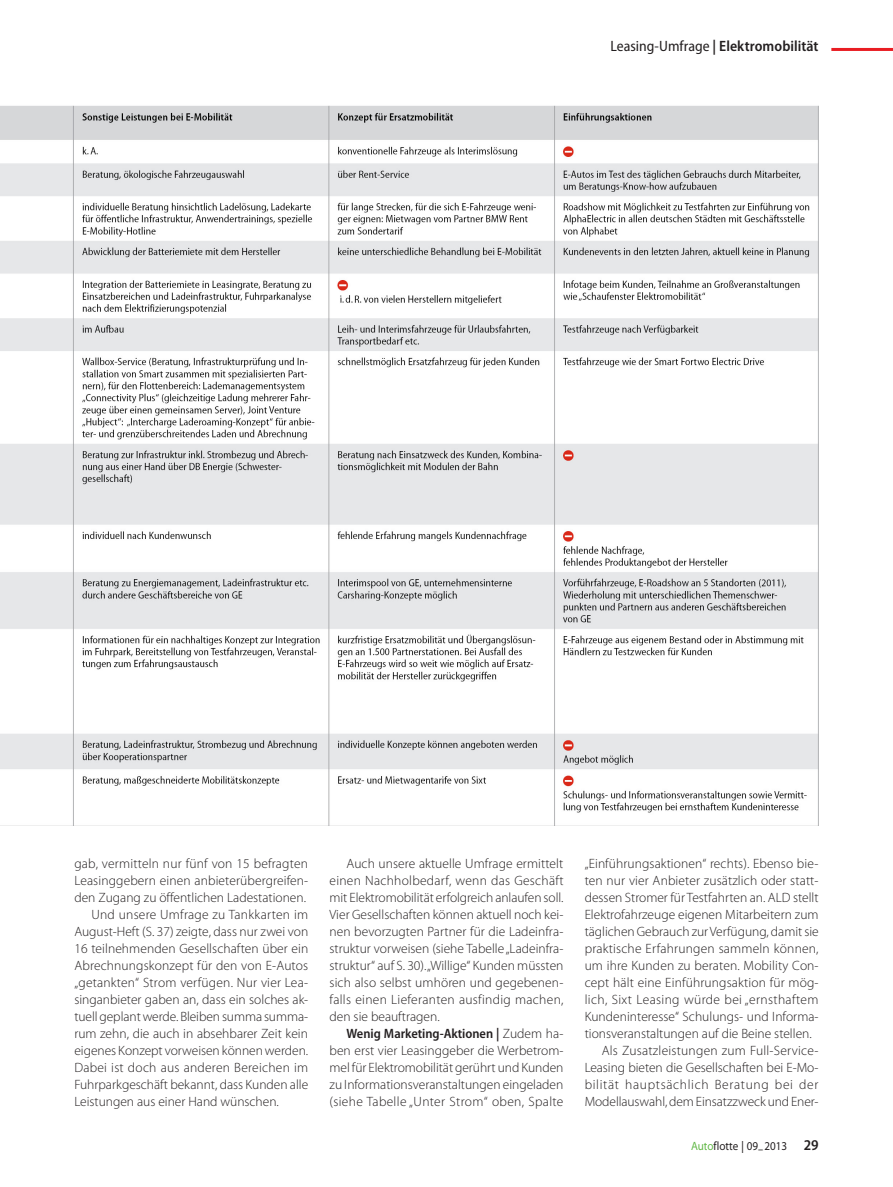
<style>
.page{position:relative;width:893px;height:1187px;background:#fff}
.page>*{position:absolute;margin:0;border:0;box-sizing:border-box;transform-origin:0 0}
.Rubrik{font:600 semi-condensed 15px "Myriad Pro";letter-spacing:.005em;color:#231f20}
.Grundtext_Einzug{font:300 13.5px/17px "Myriad Pro";color:#231f20;text-align:justify}
.Pagina{font:semi-expanded 12px "Myriad Pro";color:#231f20;scale:.85 1}
.s1{font-weight:400}
.s2{font-weight:600;font-stretch:semi-condensed}
.s3{color:#60b745}
.s4{font-weight:600;font-stretch:semi-condensed;font-size:15px}
</style>
<div class="page">
<hr style="left:831px;top:48px;width:62px;height:3px;background:#e91d23">
<img style="left:0;top:105px;width:819px;height:720px">
<p class="Rubrik" style="left:610px;top:38px;width:210px"><span class="s1">Leasing-Umfrage</span> | Elektromobilität</p>
<p class="Grundtext_Einzug" style="left:74px;top:855px;width:235px">gab, vermitteln nur fünf von 15 befragten Leasinggebern einen anbieterübergreifen&shy;den Zugang zu öffentlichen Ladestationen.</p>
<p class="Grundtext_Einzug" style="left:74px;top:906px;width:235px;text-indent:17px">Und unsere Umfrage zu Tankkarten im August-Heft (S. 37) zeigte, dass nur zwei von 16 teilnehmenden Gesellschaften über ein Abrechnungskonzept für den von E-Autos „getankten“ Strom verfügen. Nur vier Lea&shy;singanbieter gaben an, dass ein solches ak&shy;tuell geplant werde. Bleiben summa summa&shy;rum zehn, die auch in absehbarer Zeit kein eigenes Konzept vorweisen können werden.<br>Dabei ist doch aus anderen Bereichen im Fuhrparkgeschäft bekannt, dass Kunden alle Leistungen aus einer Hand wünschen.</p>
<p class="Grundtext_Einzug" style="left:330px;top:855px;width:235px;text-indent:17px">Auch unsere aktuelle Umfrage ermittelt einen Nachholbedarf, wenn das Geschäft mit Elektromobilität erfolgreich anlaufen soll.<br>Vier Gesellschaften können aktuell noch kei&shy;nen bevorzugten Partner für die Ladeinfra&shy;struktur vorweisen (siehe Tabelle „Ladeinfra&shy;struktur“ auf S. 30). „Willige“ Kunden müssten sich also selbst umhören und gegebenen&shy;falls einen Lieferanten ausfindig machen, den sie beauftragen.</p>
<p class="Grundtext_Einzug" style="left:330px;top:1025px;width:235px;text-indent:17px"><span class="s2">Wenig Marketing-Aktionen |</span> Zudem ha&shy;ben erst vier Leasinggeber die Werbetrom&shy;mel für Elektromobilität gerührt und Kunden zu Informationsveranstaltungen eingeladen (siehe Tabelle „Unter Strom“ oben, Spalte</p>
<p class="Grundtext_Einzug" style="left:585px;top:855px;width:235px">„Einführungsaktionen“ rechts). Ebenso bie&shy;ten nur vier Anbieter zusätzlich oder statt&shy;dessen Stromer für Testfahrten an. ALD stellt Elektrofahrzeuge eigenen Mitarbeitern zum täglichen Gebrauch zur Verfügung, damit sie praktische Erfahrungen sammeln können, um ihre Kunden zu beraten. Mobility Con&shy;cept hält eine Einführungsaktion für mög&shy;lich, Sixt Leasing würde bei „ernsthaftem Kundeninteresse“ Schulungs- und Informa&shy;tionsveranstaltungen auf die Beine stellen.</p>
<p class="Grundtext_Einzug" style="left:585px;top:1042px;width:235px;text-indent:17px">Als Zusatzleistungen zum Full-Service-Leasing bieten die Gesellschaften bei E-Mo&shy;bilität hauptsächlich Beratung bei der Modellauswahl, dem Einsatzzweck und Ener-</p>
<p class="Pagina" style="left:691px;top:1139px;width:152px"><span class="s3">Auto</span>flotte | 09–2013 <span class="s4">29</span></p>
</div>
